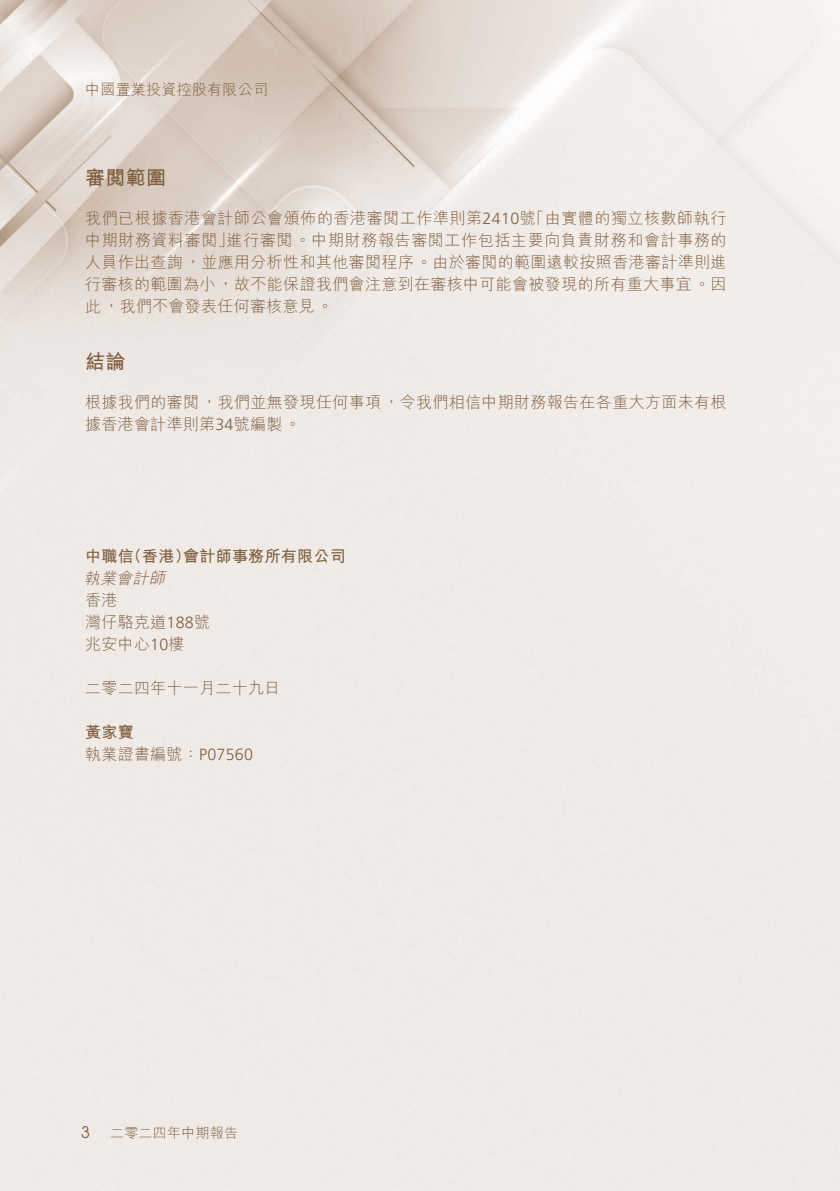
<style>
.page{position:relative;width:840px;height:1191px;background:#fff}
.page>*{position:absolute;margin:0;border:0;box-sizing:border-box;transform-origin:0 0}
.t1{font:700 20px "M Hei HK";letter-spacing:.015em;color:#805f3f}
.t2{font:300 16px/22px "M Hei HK";letter-spacing:.02em;color:#805f3f}
.t3{font:700 16px "M Hei HK";letter-spacing:.015em;color:#805f3f}
.t4{font:italic 300 16px "M Hei HK";color:#805f3f}
.t5{font:16px "ITC Avant Garde Pro";color:#805f3f}
.t6{font:300 15px "M Hei HK";letter-spacing:.015em;color:#805f3f}
.t7{font:300 14px "M Hei HK";letter-spacing:.015em;color:#805f3f}
.s1{font-family:"Frutiger LT Pro"}
.s2{font-weight:700}
</style>
<div class="page">
<img style="left:0;top:0;width:839px;height:1191px">
<p class="t6" style="left:85px;top:79px;width:184px">中國置業投資控股有限公司</p>
<p class="t1" style="left:85px;top:163px;width:83px">審閱範圍</p>
<p class="t2" style="left:85px;top:207px;width:642px;text-align:right">我們已根據香港會計師公會頒佈的香港審閱工作準則第<span class="s1">2410</span> 「號由實體的獨立核數師執行進行審閱。中期財務報告審閱工作包括主要向負責財務和會計事務的</p>
<p class="t2" style="left:85px;top:229px;width:642px">中期財務資料審閱」<br>人員作出查詢，並應用分析性和其他審閱程序。由於審閱的範圍遠較按照香港審計準則進行審核的範圍為小，故不能保證我們會注意到在審核中可能會被發現的所有重大事宜。因此，我們不會發表任何審核意見。</p>
<p class="t1" style="left:85px;top:347px;width:42px">結論</p>
<p class="t2" style="left:85px;top:390px;width:642px">根據我們的審閱，我們並無發現任何事項，令我們相信中期財務報告在各重大方面未有根據香港會計準則第<span class="s1">34</span>號編製。</p>
<p class="t3" style="left:183px;top:544px;width:164px">會計師事務所有限公司</p>
<p class="t3" style="left:85px;top:544px;width:50px">中職信</p>
<p class="t4" style="left:84px;top:566px;width:88px">執業會計師</p>
<p class="t2" style="left:85px;top:588px;width:126px">香港<br>灣仔駱克道<span class="s1">188</span>號兆安中心<span class="s1">10</span>樓</p>
<p class="t2" style="left:85px;top:676px;width:196px">二零二四年十一月二十九日</p>
<p class="t2" style="left:85px;top:720px;width:169px"><span class="s2">黃家寶<br></span>執業證書編號：<span class="s1">P07560</span></p>
<p class="t3" style="left:126px;top:544px;width:66px">（香港）</p>
<p class="t5" style="left:81px;top:1122px;width:10px">3</p>
<p class="t7" style="left:110px;top:1123px;width:129px">二零二四年中期報告</p>
</div>
